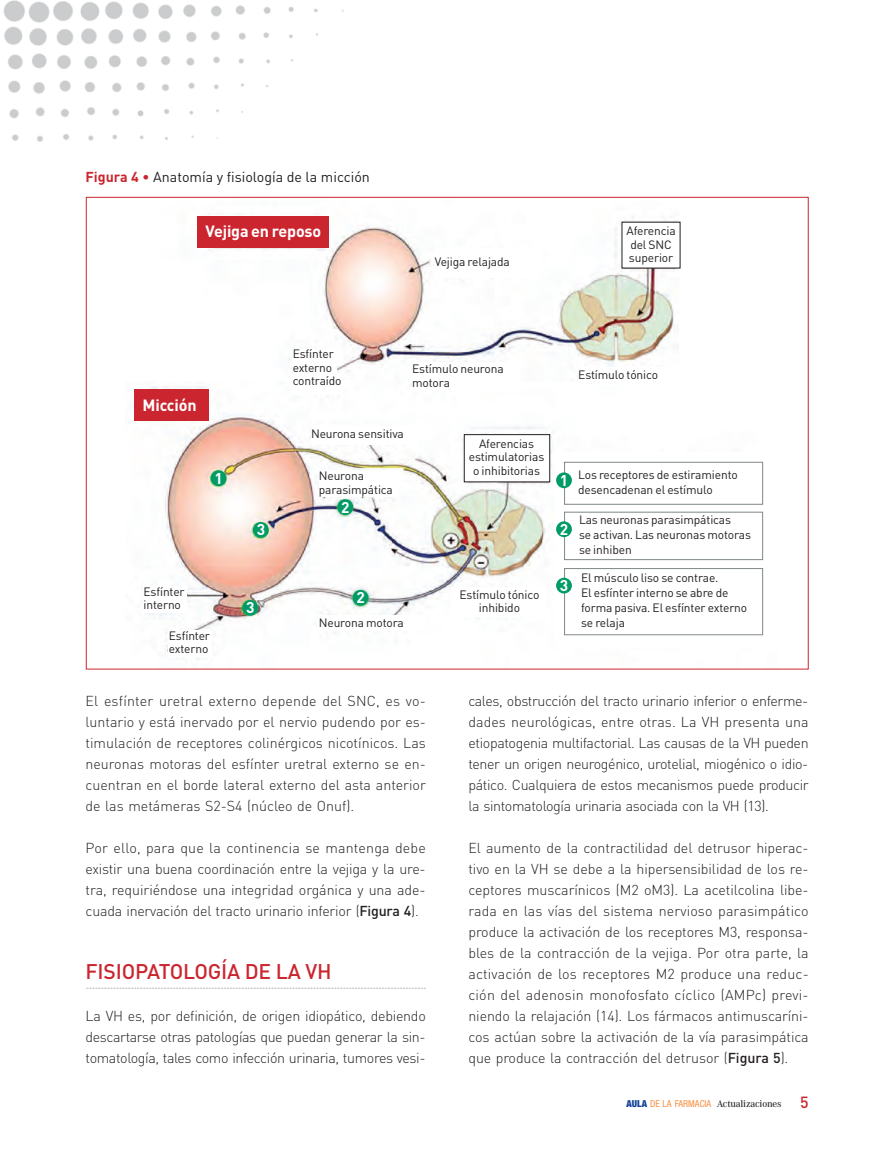
<style>
.page{position:relative;width:873px;height:1149px;background:#fff}
.page>*{position:absolute;margin:0;border:0;box-sizing:border-box;transform-origin:0 0}
.t1{font:500 21px "DIN";letter-spacing:-.01em;color:#cb262f}
.t2{font:700 16.05px "DIN";letter-spacing:-.01em;color:#fff}
.t3{font:700 15.45px "DIN";color:#fff}
.t4{font:300 14.25px/21px "DIN";letter-spacing:-.015em;color:#231f20;text-align:justify}
.t5{font:14.25px "DIN";color:#231f20}
.t6{font:12px/13.5px "DIN";letter-spacing:-.01em;color:#231f20}
.t7{font:500 10.2px "Corporate A";letter-spacing:-.015em;color:#231f20}
.s1{font-weight:700;color:#cb262f}
.s2{color:#cb262f}
.s3{font-weight:500}
.s4{font-family:"Helvetica Neue";font-weight:900;font-stretch:condensed;font-size:9.6px;color:#154398}
.s5{font-family:"Helvetica Neue";font-weight:400;font-stretch:condensed;font-size:9.6px;color:#f69146}
.s6{font-family:"DIN";font-size:16.05px;color:#cb262f}
</style>
<div class="page">
<svg style="left:86px;top:988px;width:340px;height:1px"></svg>
<img style="left:3px;top:0;width:341px;height:142px">
<img style="left:134px;top:214px;width:547px;height:446px">
<div style="left:197px;top:216px;width:132px;height:32px;background:#cb262f"></div>
<div style="left:134px;top:390px;width:75px;height:31px;background:#cb262f"></div>
<div style="left:435px;top:248px;width:107px;height:30px;background:#fff"></div>
<div style="left:412px;top:362px;width:107px;height:30px;background:#fff"></div>
<div style="left:452px;top:587px;width:95px;height:30px;background:#fff"></div>
<div style="left:578px;top:367px;width:107px;height:18px;background:#fff"></div>
<div style="left:311px;top:426px;width:107px;height:18px;background:#fff"></div>
<div style="left:319px;top:616px;width:107px;height:15px;background:#fff"></div>
<div style="left:319px;top:470px;width:79px;height:27px;background:#fff"></div>
<div style="left:144px;top:586px;width:43px;height:27px;background:#fff"></div>
<div style="left:169px;top:630px;width:43px;height:26px;background:#fff"></div>
<svg style="left:293px;top:349px;width:60px;height:46px"></svg>
<div style="left:622px;top:222px;width:58px;height:46px;background:#fff"></div>
<div style="left:464px;top:435px;width:86px;height:47px;background:#fff"></div>
<div style="left:464px;top:434px;width:86px;height:48px;border:1px solid #231f20"></div>
<div style="left:555px;top:453px;width:229px;height:195px;background:#fff"></div>
<div style="left:564px;top:462px;width:199px;height:43px;border:1px solid #7f878a"></div>
<div style="left:556px;top:472px;width:16px;height:16px;background:#009b67;border-radius:50%"></div>
<div style="left:564px;top:512px;width:199px;height:48px;border:1px solid #7f878a"></div>
<div style="left:556px;top:521px;width:16px;height:16px;background:#009b67;border-radius:50%"></div>
<div style="left:564px;top:568px;width:199px;height:67px;border:1px solid #7f878a"></div>
<div style="left:556px;top:578px;width:16px;height:16px;background:#009b67;border-radius:50%"></div>
<div style="left:253px;top:522px;width:16px;height:16px;background:#009b67;border-radius:50%"></div>
<div style="left:242px;top:600px;width:16px;height:16px;background:#009b67;border-radius:50%"></div>
<div style="left:211px;top:470px;width:15px;height:16px;background:#009b67;border-radius:50%"></div>
<div style="left:337px;top:499px;width:16px;height:16px;background:#009b67;border-radius:50%"></div>
<div style="left:353px;top:590px;width:15px;height:16px;background:#009b67;border-radius:50%"></div>
<p class="t5" style="left:86px;top:169px;width:286px"><span class="s1">Figura 4</span> <span class="s2">•</span> Anatomía y fisiología de la micción</p>
<p class="t2" style="left:205px;top:222px;width:117px">Vejiga en reposo</p>
<p class="t6" style="left:435px;top:255px;width:77px">Vejiga relajada</p>
<p class="t6" style="left:626px;top:224px;width:51px">Aferencia del SNC superior</p>
<p class="t2" style="left:142px;top:396px;width:56px">Micción</p>
<p class="t3" style="left:214px;top:469px;width:10px">1</p>
<p class="t6" style="left:144px;top:585px;width:43px">Esfínter interno</p>
<p class="t6" style="left:169px;top:629px;width:43px">Esfínter externo</p>
<p class="t3" style="left:257px;top:521px;width:10px">3</p>
<p class="t3" style="left:246px;top:599px;width:10px">3</p>
<p class="t6" style="left:293px;top:348px;width:50px">Esfínter externo contraído</p>
<p class="t6" style="left:412px;top:362px;width:93px">Estímulo neurona motora</p>
<p class="t6" style="left:578px;top:368px;width:81px">Estímulo tónico</p>
<p class="t6" style="left:311px;top:427px;width:94px">Neurona sensitiva</p>
<p class="t6" style="left:319px;top:469px;width:76px">Neurona parasimpática</p>
<p class="t3" style="left:341px;top:498px;width:10px">2</p>
<p class="t3" style="left:356px;top:589px;width:10px">2</p>
<p class="t6" style="left:319px;top:616px;width:87px">Neurona motora</p>
<p class="t6" style="left:469px;top:437px;width:77px;text-align:center">Aferencias estimulatorias o inhibitorias</p>
<p class="t6" style="left:459px;top:588px;width:81px;text-align:center">Estímulo tónico inhibido</p>
<p class="t6" style="left:578px;top:467px;width:161px;line-height:15px">Los receptores de estiramiento desencadenan el estímulo</p>
<p class="t3" style="left:560px;top:471px;width:10px">1</p>
<p class="t3" style="left:560px;top:520px;width:10px">2</p>
<p class="t6" style="left:579px;top:512px;width:173px;line-height:15px">Las neuronas parasimpáticas<br>se activan. Las neuronas motoras se inhiben</p>
<p class="t3" style="left:560px;top:577px;width:10px">3</p>
<p class="t6" style="left:581px;top:571px;width:168px;line-height:15px">El músculo liso se contrae.<br>El esfínter interno se abre de forma pasiva. El esfínter externo se relaja</p>
<p class="t4" style="left:86px;top:691px;width:342px">El esfínter uretral externo depende del SNC, es vo&shy;luntario y está inervado por el nervio pudendo por es&shy;timulación de receptores colinérgicos nicotínicos. Las neuronas motoras del esfínter uretral externo se en&shy;cuentran en el borde lateral externo del asta anterior de las metámeras S2-S4 (núcleo de Onuf).</p>
<p class="t4" style="left:86px;top:838px;width:342px">Por ello, para que la continencia se mantenga debe existir una buena coordinación entre la vejiga y la ure&shy;tra, requiriéndose una integridad orgánica y una ade&shy;cuada inervación del tracto urinario inferior (<span class="s3">Figura 4</span>).</p>
<h1 class="t1" style="left:86px;top:960px;width:247px">FISIOPATOLOGÍA DE LA VH</h1>
<p class="t4" style="left:86px;top:1006px;width:342px">La VH es, por definición, de origen idiopático, debiendo descartarse otras patologías que puedan generar la sin&shy;tomatología, tales como infección urinaria, tumores vesi-</p>
<p class="t4" style="left:468px;top:691px;width:342px">cales, obstrucción del tracto urinario inferior o enferme&shy;dades neurológicas, entre otras. La VH presenta una etiopatogenia multifactorial. Las causas de la VH pueden tener un origen neurogénico, urotelial, miogénico o idio&shy;pático. Cualquiera de estos mecanismos puede producir la sintomatología urinaria asociada con la VH (13).</p>
<p class="t4" style="left:468px;top:838px;width:342px">El aumento de la contractilidad del detrusor hiperac&shy;tivo en la VH se debe a la hipersensibilidad de los re&shy;ceptores muscarínicos (M2 oM3). La acetilcolina libe&shy;rada en las vías del sistema nervioso parasimpático produce la activación de los receptores M3, responsa&shy;bles de la contracción de la vejiga. Por otra parte, la activación de los receptores M2 produce una reduc&shy;ción del adenosin monofosfato cíclico (AMPc) previ&shy;niendo la relajación (14). Los fármacos antimuscaríni&shy;cos actúan sobre la activación de la vía parasimpática que produce la contracción del detrusor (<span class="s3">Figura 5</span>).</p>
<p class="t7" style="left:626px;top:1097px;width:183px"><span class="s4">AULA</span> <span class="s5">DE LA FARMACIA</span> Actualizaciones <span class="s6">5</span></p>
</div>
